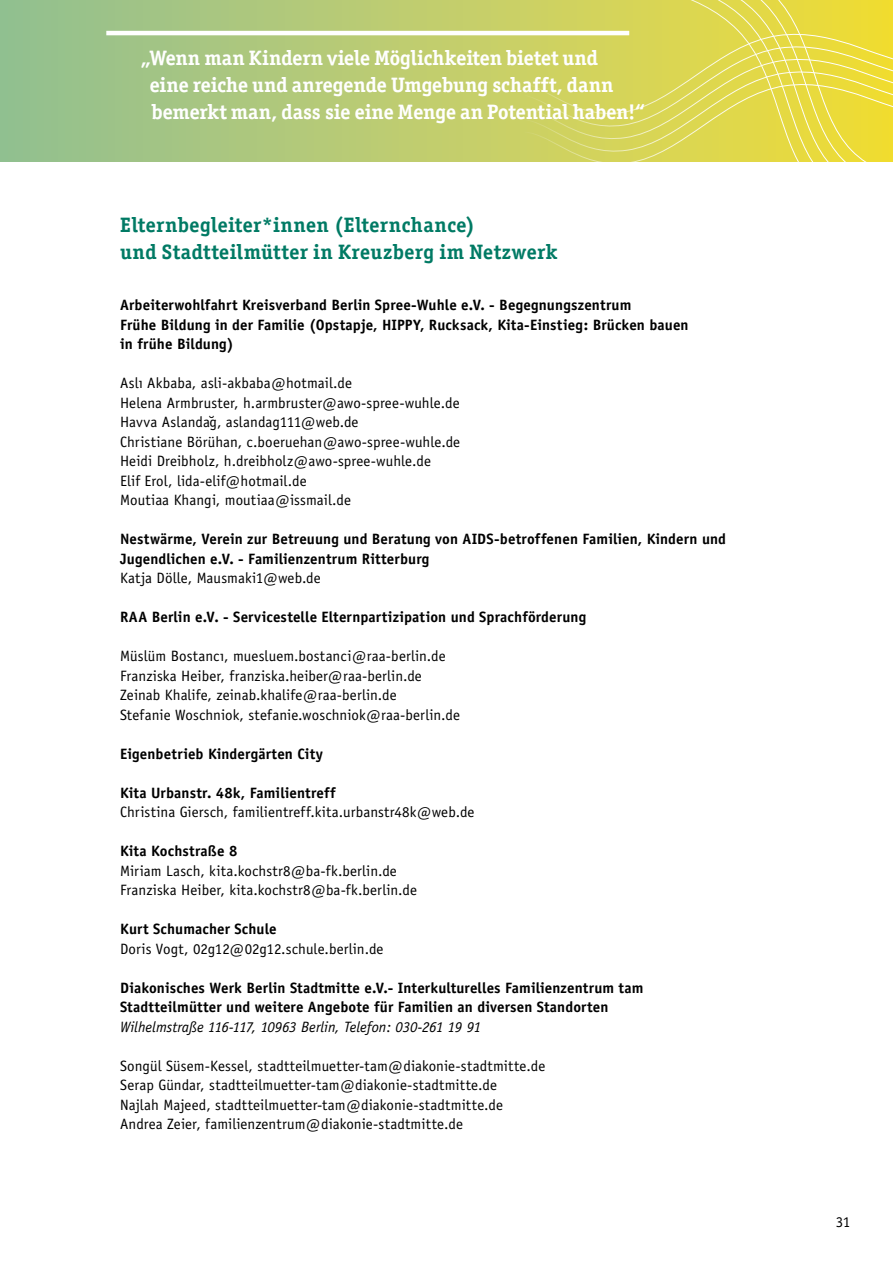
<style>
.page{position:relative;width:893px;height:1263px;background:#fff}
.page>*{position:absolute;margin:0;border:0;box-sizing:border-box;transform-origin:0 0}
.t1{font:700 21px/27px "Officina Serif";letter-spacing:.005em;color:#fff}
.t2{font:700 21px/27px "Officina Serif";letter-spacing:.03em;color:#007a64}
.t3{font:15px/19.5px "Officina Sans";letter-spacing:.005em;color:#000}
.t4{font:700 15px/19.5px "Officina Sans";letter-spacing:.01em;color:#000}
.t5{font:italic 15px "Officina Sans";letter-spacing:-.005em;color:#000}
.s1{font-family:"Arial Rounded MT Bold"}
</style>
<div class="page">
<svg style="left:0;top:0;width:610px;height:162px;background:#aec87b"></svg>
<svg style="left:523px;top:26px;width:87px;height:136px;background:#d0d261"></svg>
<svg style="left:610px;top:0;width:283px;height:162px;background:#e3d94f"></svg>
<hr style="left:106px;top:31px;width:523px;height:4px;background:#fff">
<h1 class="t1" style="left:150px;top:44px;width:497px;text-indent:-9px">„Wenn man Kindern viele Möglichkeiten bietet und<br>eine reiche und anregende Umgebung schafft, dann bemerkt man, dass sie eine Menge an Potential haben!“</h1>
<h1 class="t2" style="left:120px;top:211px;width:439px">Elternbegleiter*innen (Elternchance)<br>und Stadtteilmütter in Kreuzberg im Netzwerk</h1>
<p class="t4" style="left:120px;top:295px;width:570px">Arbeiterwohlfahrt Kreisverband Berlin Spree-Wuhle e.V. - Begegnungszentrum<br>Frühe Bildung in der Familie (Opstapje, H IPPY, Rucksack, Kita-Einstieg: Brücken bauen in frühe Bildung)</p>
<p class="t3" style="left:120px;top:373px;width:342px">Aslı Akbaba, asli-akbaba@hotmail.de<br>Helena Armbruster, h.armbruster@awo-spree-wuhle.de Havva Aslanda<span class="s1">˘</span>g, aslandag111@web.de<br>Christiane Börühan, c.boeruehan@awo-spree-wuhle.de Heidi Dreibholz, h.dreibholz@awo-spree-wuhle.de<br>Elif Erol, lida-elif@hotmail.de<br>Moutiaa Khangi, moutiaa@issmail.de</p>
<p class="t4" style="left:120px;top:529px;width:607px">Nestwärme, Verein zur Betreuung und Beratung von AIDS-betroffenen Familien, Kindern und<br>Jugendlichen e.V. - Familienzentrum Ritterburg</p>
<p class="t3" style="left:120px;top:568px;width:202px">Katja Dölle, Mausmaki1@web.de</p>
<p class="t4" style="left:120px;top:607px;width:468px">RAA Berlin e.V. - Servicestelle Elternpartizipation und Sprachförderung</p>
<p class="t3" style="left:120px;top:646px;width:341px">Müslüm Bostancı, muesluem.bostanci@raa-berlin.de Franziska Heiber, franziska.heiber@raa-berlin.de Zeinab Khalife, zeinab.khalife@raa-berlin.de<br>Stefanie Woschniok, stefanie.woschniok@raa-berlin.de</p>
<p class="t4" style="left:120px;top:744px;width:204px">Eigenbetrieb Kindergärten City</p>
<p class="t4" style="left:120px;top:783px;width:217px">Kita Urbanstr. 48k, Familientreff</p>
<p class="t3" style="left:120px;top:802px;width:356px">Christina Giersch, familientreff.kita.urbanstr48k@web.de</p>
<p class="t4" style="left:120px;top:841px;width:119px">Kita Kochstraße 8</p>
<p class="t3" style="left:120px;top:861px;width:298px">Miriam Lasch, kita.kochstr8@ba-fk.berlin.de<br>Franziska Heiber, kita.kochstr8@ba-fk.berlin.de</p>
<p class="t4" style="left:120px;top:919px;width:158px">Kurt Schumacher Schule</p>
<p class="t3" style="left:120px;top:939px;width:265px">Doris Vogt, 02g12@02g12.schule.berlin.de</p>
<p class="t4" style="left:120px;top:978px;width:525px">Diakonisches Werk Berlin Stadtmitte e.V.- Interkulturelles Familienzentrum tam<br>Stadtteilmütter und weitere Angebote für Familien an diversen Standorten</p>
<p class="t5" style="left:120px;top:1018px;width:363px">Wilhelmstraße 116-117, 10963 Berlin, Telefon: 030-261 19 91</p>
<p class="t3" style="left:120px;top:1056px;width:427px">Songül Süsem-Kessel, stadtteilmuetter-tam@diakonie-stadtmitte.de Serap Gündar, stadtteilmuetter-tam@diakonie-stadtmitte.de<br>Najlah Majeed, stadtteilmuetter-tam@diakonie-stadtmitte.de Andrea Zeier, familienzentrum@diakonie-stadtmitte.de</p>
<p class="t3" style="left:836px;top:1212px;width:16px">31</p>
</div>
